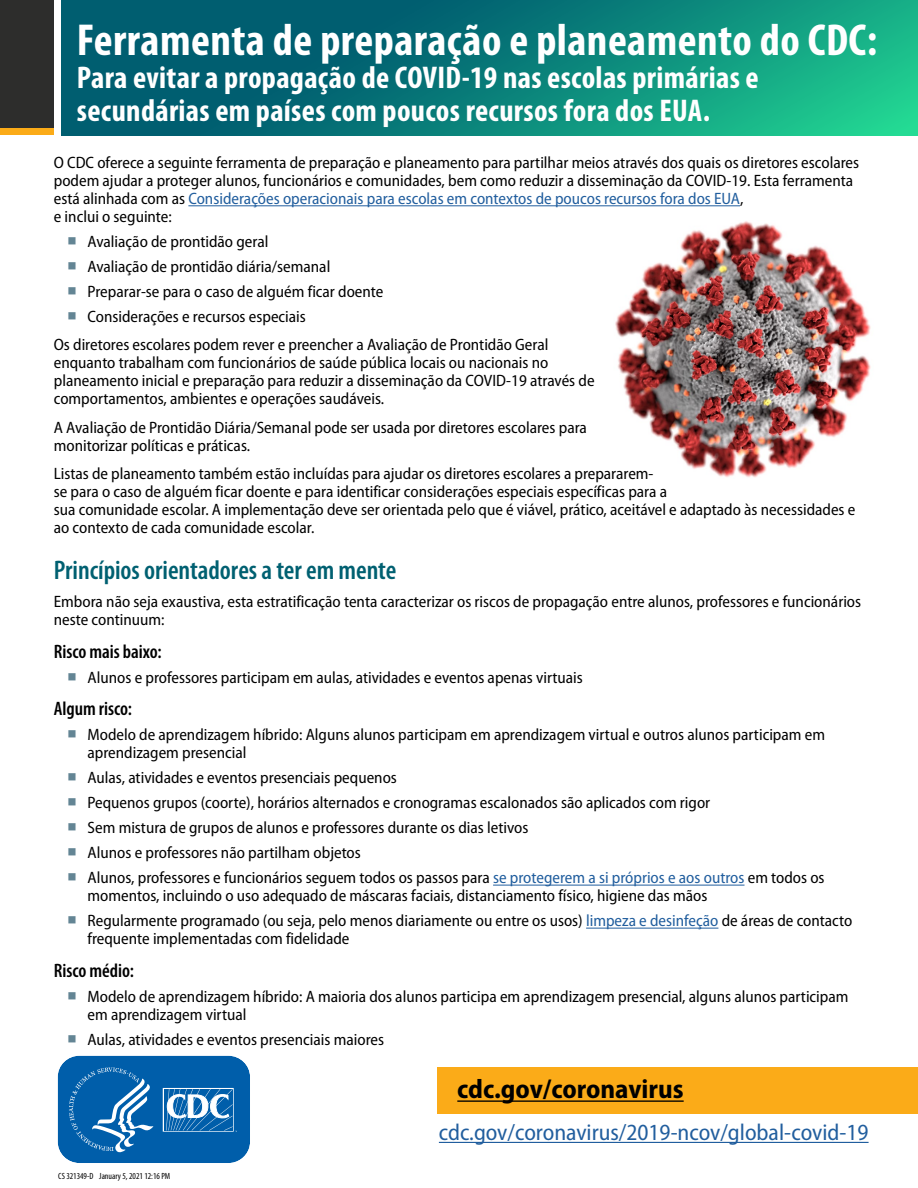
<style>
.page{position:relative;width:918px;height:1188px;background:#fff}
.page>*{position:absolute;margin:0;border:0;box-sizing:border-box;transform-origin:0 0}
.t1{font:700 condensed 45px "Myriad Pro";letter-spacing:.01em;color:#fff}
.t2{font:700 condensed 31.5px/33px "Myriad Pro";letter-spacing:.01em;color:#fff}
.t3{font:600 condensed 27px "Myriad Pro";color:#006071}
.t4{font:700 semi-condensed 27px "Myriad Pro";color:#000}
.t5{font:semi-condensed 23.25px "Myriad Pro";color:#215e9e}
.t6{font:600 condensed 19.5px "Myriad Pro";color:#000}
.t7{font:semi-condensed 16.5px/18px "Myriad Pro";color:#000}
.t8{font:condensed 9px "Myriad Pro";color:#000}
.s1{color:#215e9e}
.s2{font-family:"Arial Unicode MS";font-stretch:normal;color:#638594}
</style>
<div class="page">
<div style="left:437px;top:1067px;width:481px;height:47px;background:#fbab18"></div>
<div style="left:0;top:0;width:54px;height:128px;background:#2d2d2c"></div>
<div style="left:0;top:128px;width:54px;height:7px;background:#fbab18"></div>
<img style="left:615px;top:221px;width:256px;height:257px">
<svg style="left:62px;top:0;width:856px;height:135px;background:#098079"></svg>
<hr style="left:457px;top:1100px;width:227px;height:2px;background:#000">
<svg style="left:57px;top:1056px;width:193px;height:107px;background:#2172b5"></svg>
<hr style="left:439px;top:1142px;width:430px;height:1px;background:#215e9e">
<hr style="left:188px;top:205px;width:552px;height:1px;background:#215e9e">
<hr style="left:493px;top:885px;width:252px;height:1px;background:#215e9e">
<hr style="left:586px;top:928px;width:132px;height:1px;background:#215e9e">
<h1 class="t1" style="left:77px;top:11px;width:802px">Ferramenta de preparação e planeamento do CDC:</h1>
<h2 class="t2" style="left:77px;top:60px;width:683px">Para evitar a propagação de COVID-19 nas escolas primárias e secundárias em países com poucos recursos fora dos EUA.</h2>
<p class="t7" style="left:54px;top:154px;width:807px">O CDC oferece a seguinte ferramenta de preparação e planeamento para partilhar meios através dos quais os diretores escolares podem ajudar a proteger alunos, funcionários e comunidades, bem como reduzir a disseminação da COVID-19. Esta ferramenta está alinhada com as <span class="s1">Considerações operacionais para escolas em contextos de poucos recursos fora dos EUA</span>,<br>e inclui o seguinte:</p>
<p class="t7" style="left:67px;top:233px;width:203px"><span class="s2">■</span> Avaliação de prontidão geral</p>
<p class="t7" style="left:67px;top:258px;width:265px"><span class="s2">■</span> Avaliação de prontidão diária/semanal</p>
<p class="t7" style="left:67px;top:283px;width:318px"><span class="s2">■</span> Preparar-se para o caso de alguém ficar doente</p>
<p class="t7" style="left:54px;top:303px;width:496px;line-height:28.2px;text-indent:13px"><span class="s2">■</span> Considerações e recursos especiais<br>Os diretores escolares podem rever e preencher a Avaliação de Prontidão Geral</p>
<p class="t7" style="left:54px;top:354px;width:542px">enquanto trabalham com funcionários de saúde pública locais ou nacionais no planeamento inicial e preparação para reduzir a disseminação da COVID-19 através de comportamentos, ambientes e operações saudáveis.</p>
<p class="t7" style="left:54px;top:419px;width:535px">A Avaliação de Prontidão Diária/Semanal pode ser usada por diretores escolares para monitorizar políticas e práticas.</p>
<p class="t7" style="left:54px;top:465px;width:803px">Listas de planeamento também estão incluídas para ajudar os diretores escolares a prepararem-<br>se para o caso de alguém ficar doente e para identificar considerações especiais específicas para a<br>sua comunidade escolar. A implementação deve ser orientada pelo que é viável, prático, aceitável e adaptado às necessidades e ao contexto de cada comunidade escolar.</p>
<h3 class="t3" style="left:54px;top:553px;width:344px">Princípios orientadores a ter em mente</h3>
<p class="t7" style="left:54px;top:593px;width:809px">Embora não seja exaustiva, esta estratificação tenta caracterizar os riscos de propagação entre alunos, professores e funcionários neste continuum:</p>
<p class="t6" style="left:54px;top:639px;width:109px">Risco mais baixo:</p>
<p class="t7" style="left:67px;top:668px;width:517px"><span class="s2">■</span> Alunos e professores participam em aulas, atividades e eventos apenas virtuais</p>
<p class="t6" style="left:54px;top:697px;width:80px">Algum risco:</p>
<p class="t7" style="left:88px;top:726px;width:739px;text-indent:-20px"><span class="s2">■</span> Modelo de aprendizagem híbrido: Alguns alunos participam em aprendizagem virtual e outros alunos participam em aprendizagem presencial</p>
<p class="t7" style="left:67px;top:769px;width:331px"><span class="s2">■</span> Aulas, atividades e eventos presenciais pequenos</p>
<p class="t7" style="left:67px;top:794px;width:644px"><span class="s2">■</span> Pequenos grupos (coorte), horários alternados e cronogramas escalonados são aplicados com rigor</p>
<p class="t7" style="left:67px;top:819px;width:463px"><span class="s2">■</span> Sem mistura de grupos de alunos e professores durante os dias letivos</p>
<p class="t7" style="left:67px;top:844px;width:295px"><span class="s2">■</span> Alunos e professores não partilham objetos</p>
<p class="t7" style="left:88px;top:869px;width:739px;text-indent:-20px"><span class="s2">■</span> Alunos, professores e funcionários seguem todos os passos para <span class="s1">se protegerem a si próprios e aos outros</span> em todos os momentos, incluindo o uso adequado de máscaras faciais, distanciamento físico, higiene das mãos</p>
<p class="t7" style="left:88px;top:912px;width:766px;text-indent:-20px"><span class="s2">■</span> Regularmente programado (ou seja, pelo menos diariamente ou entre os usos) <span class="s1">limpeza e desinfeção</span> de áreas de contacto frequente implementadas com fidelidade</p>
<p class="t6" style="left:54px;top:959px;width:82px">Risco médio:</p>
<p class="t7" style="left:88px;top:988px;width:762px;text-indent:-20px"><span class="s2">■</span> Modelo de aprendizagem híbrido: A maioria dos alunos participa em aprendizagem presencial, alguns alunos participam em aprendizagem virtual</p>
<p class="t7" style="left:67px;top:1031px;width:318px"><span class="s2">■</span> Aulas, atividades e eventos presenciais maiores</p>
<p class="t8" style="left:58px;top:1170px;width:114px">CS 321349-D January 5, 2021 12:16 PM</p>
<h3 class="t4" style="left:457px;top:1074px;width:228px">cdc.gov/coronavirus</h3>
<h3 class="t5" style="left:439px;top:1120px;width:431px">cdc.gov/coronavirus/2019-ncov/global-covid-19</h3>
</div>
